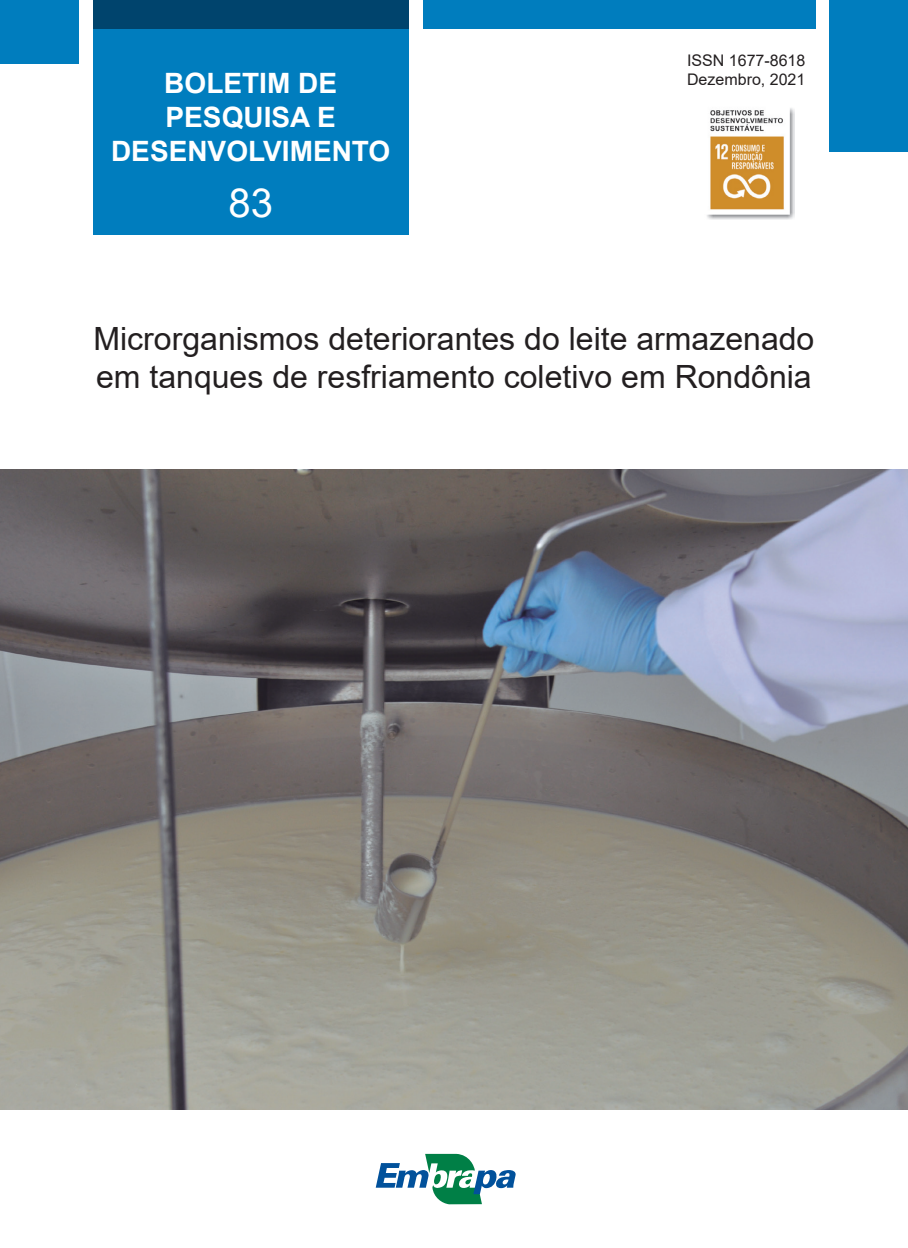
<style>
.page{position:relative;width:908px;height:1248px;background:#fff}
.page>*{position:absolute;margin:0;border:0;box-sizing:border-box;transform-origin:0 0}
.NUMERO{font:40px "Arial";color:#fff}
.Heading_1{font:32px/38px "Arial";color:#231f20}
.BOLETIM{font:700 28px/33.6px "Arial";color:#fff;text-align:center}
.t1{font:16px "Arial";color:#231f20}
</style>
<div class="page">
<div style="left:0;top:0;width:79px;height:64px;background:#007dbe"></div>
<div style="left:829px;top:0;width:78px;height:152px;background:#007dbe"></div>
<div style="left:93px;top:0;width:315px;height:234px;background:#007dbe"></div>
<div style="left:422px;top:0;width:392px;height:28px;background:#007dbe"></div>
<div style="left:93px;top:0;width:315px;height:28px;background:#00446d"></div>
<svg style="left:375px;top:1153px;width:141px;height:51px"></svg>
<img style="left:0;top:469px;width:907px;height:640px">
<img style="left:707px;top:108px;width:87px;height:112px">
<p class="BOLETIM" style="left:111px;top:67px;width:281px">BOLETIM DE<br>PESQUISA E<br>DESENVOLVIMENTO</p>
<p class="NUMERO" style="left:228px;top:176px;width:46px">83</p>
<p class="t1" style="left:686px;top:49px;width:120px">ISSN 1677-8618</p>
<p class="t1" style="left:686px;top:68px;width:120px">Dezembro, 2021</p>
<p class="Heading_1" style="left:93px;top:319px;width:722px">Microrganismos deteriorantes do leite armazenado em tanques de resfriamento coletivo em Rondônia</p>
</div>
